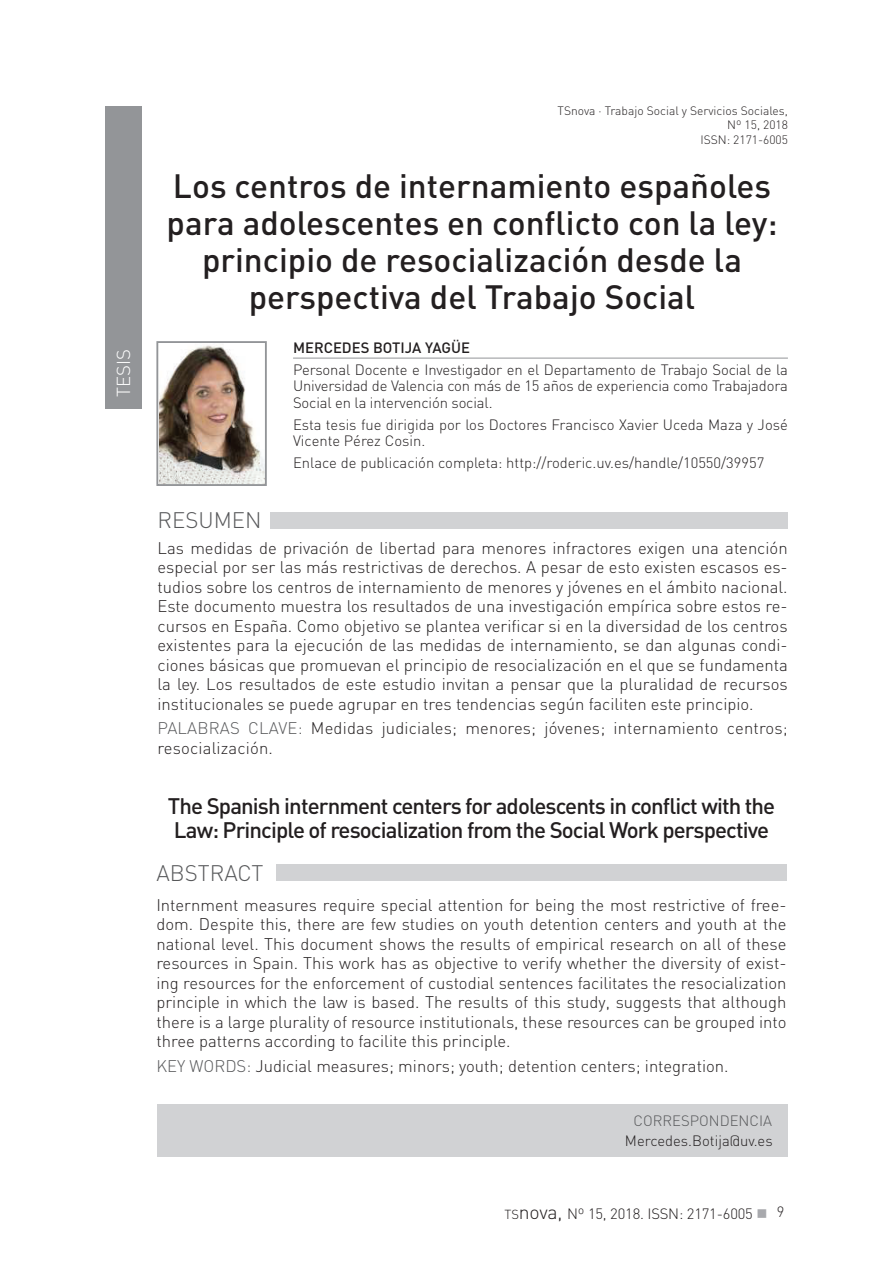
<style>
.page{position:relative;width:893px;height:1263px;background:#fff}
.page>*{position:absolute;margin:0;border:0;box-sizing:border-box;transform-origin:0 0}
.t1{font:500 33.3px/37px "DIN";color:#231f20;text-align:center}
.t2{font:500 22.2px/24.2px "DIN";letter-spacing:-.04em;color:#231f20}
.t3{font:300 22.2px "DIN";color:#57585a}
.t4{font:300 18.45px "DIN";color:#fff}
.t5{font:300 16.65px/19.5px "DIN";color:#231f20;text-align:justify}
.t6{font:300 14.85px/16.6px "DIN";color:#231f20;text-align:justify}
.t7{font:500 14.85px "DIN";color:#231f20}
.t8{font:300 14.85px "DIN";color:#57585a}
.t9{font:300 12px/14.4px "DIN";color:#231f20;text-align:right}
.s1{color:#57585a}
.s2{font-size:12.9px}
.s3{font-size:19.5px}
</style>
<div class="page">
<div style="left:105px;top:106px;width:37px;height:303px;background:#939598"></div>
<div style="left:158px;top:1104px;width:630px;height:52px;background:#d1d2d4"></div>
<hr style="left:293px;top:358px;width:495px;height:1px;background:#939598">
<div style="left:270px;top:512px;width:518px;height:17px;background:#d1d2d4"></div>
<div style="left:277px;top:864px;width:510px;height:16px;background:#d1d2d4"></div>
<img style="left:159px;top:345px;width:105px;height:138px">
<div style="left:156px;top:341px;width:111px;height:145px;border:2px solid #939598"></div>
<p class="t4" style="left:117px;top:397px;width:49px;rotate:-90deg">TESIS</p>
<p class="t9" style="left:557px;top:105px;width:232px">TSnova · Trabajo Social y Servicios Sociales,<br>Nº 15, 2018<br>ISSN: 2171-6005</p>
<h1 class="t1" style="left:167px;top:168px;width:612px">Los centros de internamiento españoles para adolescentes en conflicto con la ley: principio de resocialización desde la perspectiva del Trabajo Social</h1>
<p class="t7" style="left:293px;top:339px;width:179px">MERCEDES BOTIJA YAGÜE</p>
<p class="t6" style="left:293px;top:363px;width:496px">Personal Docente e Investigador en el Departamento de Trabajo Social de la Universidad de Valencia con más de 15 años de experiencia como Trabajadora Social en la intervención social.</p>
<p class="t6" style="left:293px;top:418px;width:496px">Esta tesis fue dirigida por los Doctores Francisco Xavier Uceda Maza y José<br>Vicente Pérez Cosin.</p>
<p class="t6" style="left:293px;top:456px;width:473px">Enlace de publicación completa: http://roderic.uv.es/handle/10550/39957</p>
<h2 class="t3" style="left:158px;top:512px;width:106px">RESUMEN</h2>
<p class="t5" style="left:158px;top:540px;width:632px">Las medidas de privación de libertad para menores infractores exigen una atención especial por ser las más restrictivas de derechos. A pesar de esto existen escasos es&shy;tudios sobre los centros de internamiento de menores y jóvenes en el ámbito nacional.<br>Este documento muestra los resultados de una investigación empírica sobre estos re&shy;cursos en España. Como objetivo se plantea verificar si en la diversidad de los centros existentes para la ejecución de las medidas de internamiento, se dan algunas condi&shy;ciones básicas que promuevan el principio de resocialización en el que se fundamenta la ley. Los resultados de este estudio invitan a pensar que la pluralidad de recursos institucionales se puede agrupar en tres tendencias según faciliten este principio.</p>
<p class="t5" style="left:158px;top:720px;width:632px"><span class="s1">PALABRAS CLAVE:</span> Medidas judiciales; menores; jóvenes; internamiento centros; resocialización.</p>
<h2 class="t2" style="left:168px;top:794px;width:609px">The Spanish internment centers for adolescents in conflict with the<br>Law: Principle of resocialization from the Social Work perspective</h2>
<h2 class="t3" style="left:156px;top:865px;width:108px">ABSTRACT</h2>
<p class="t5" style="left:156px;top:897px;width:632px">Internment measures require special attention for being the most restrictive of free&shy;dom. Despite this, there are few studies on youth detention centers and youth at the national level. This document shows the results of empirical research on all of these resources in Spain. This work has as objective to verify whether the diversity of exist&shy;ing resources for the enforcement of custodial sentences facilitates the resocialization principle in which the law is based. The results of this study, suggests that although there is a large plurality of resource institutionals, these resources can be grouped into three patterns according to facilite this principle.</p>
<p class="t5" style="left:156px;top:1058px;width:574px"><span class="s1">KEY WORDS:</span> Judicial measures; minors; youth; detention centers; integration.</p>
<p class="t8" style="left:633px;top:1116px;width:140px">CORRESPONDENCIA</p>
<p class="t6" style="left:625px;top:1134px;width:149px">Mercedes.Botija@uv.es</p>
<p class="t6" style="left:505px;top:1207px;width:250px"><span class="s2">TS</span><span class="s3">nova,</span> Nº 15, 2018. ISSN: 2171-6005</p>
<p class="t6" style="left:777px;top:1206px;width:9px">9</p>
</div>
